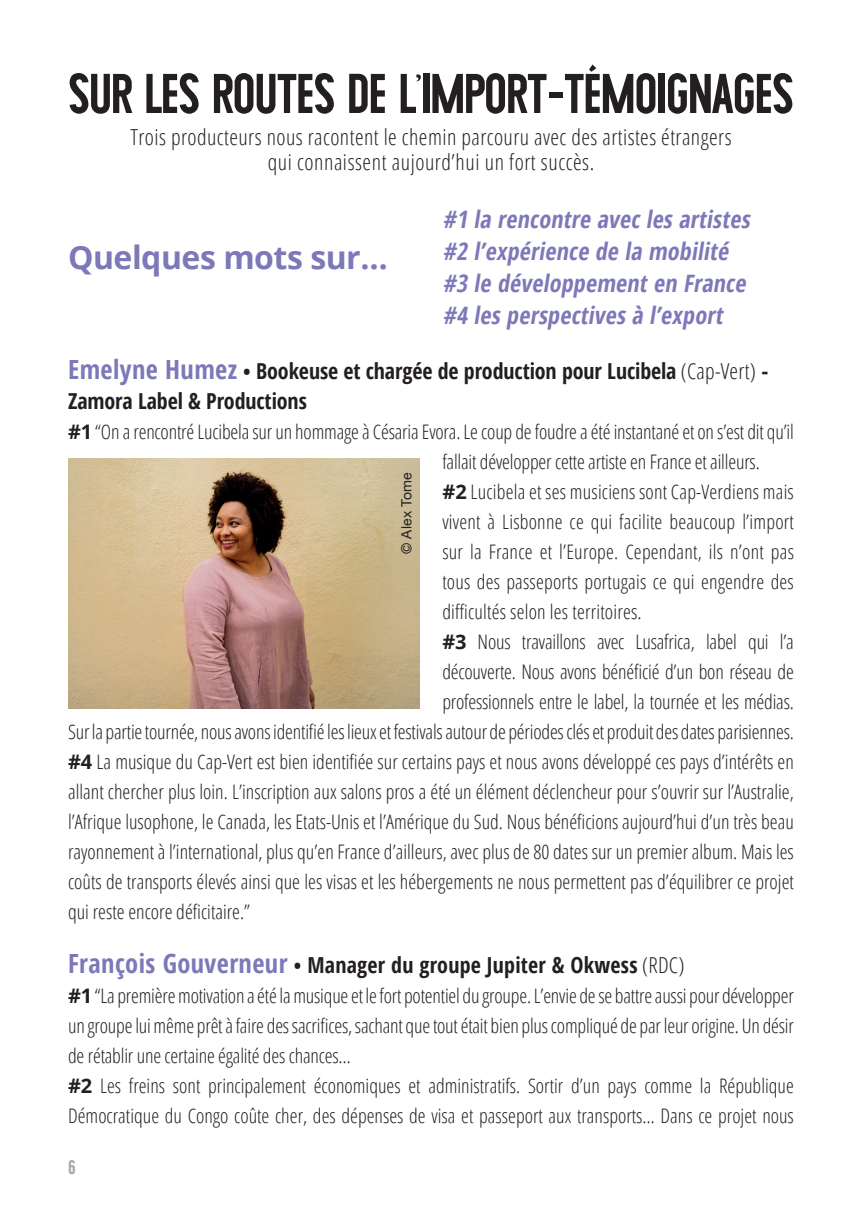
<style>
.page{position:relative;width:862px;height:1214px;background:#fff}
.page>*{position:absolute;margin:0;border:0;box-sizing:border-box;transform-origin:0 0}
.t1{font:700 56px "Wask New";letter-spacing:-.015em;color:#231f20}
.t2{font:700 32px "Open Sans";letter-spacing:-.015em;color:#7d78b8}
.t3{font:italic 700 condensed 24px/32px "Open Sans";color:#7d78b8}
.t4{font:700 condensed 22px/30px "Open Sans";letter-spacing:-.005em;color:#231f20}
.t5{font:300 condensed 22px/25px "Open Sans";letter-spacing:.02em;color:#231f20;text-align:center}
.t6{font:300 condensed 20px/30px "Open Sans";color:#231f20}
.t7{font:700 20px "Wask New";color:#a8a9ad}
.t8{font:14px "Helvetica Neue LT Com";letter-spacing:.01em;color:#231f20}
.s1{font-size:26.4px;color:#7d78b8}
.s2{font-stretch:normal;font-size:20px}
.s3{font-weight:300}
.s4{font-weight:700;font-stretch:normal}
</style>
<div class="page">
<img style="left:68px;top:458px;width:352px;height:250px">
<h1 class="t1" style="left:68px;top:59px;width:727px">SUR LES ROUTES DE L’IMPORT-TÉMOIGNAGES</h1>
<p class="t5" style="left:130px;top:124px;width:603px">Trois producteurs nous racontent le chemin parcouru avec des artistes étrangers qui connaissent aujourd’hui un fort succès.</p>
<h2 class="t2" style="left:68px;top:235px;width:321px">Quelques mots sur…</h2>
<p class="t3" style="left:443px;top:203px;width:313px">#1 la rencontre avec les artistes #2 l’expérience de la mobilité #3 le développementen France #4 les perspectives à l’export</p>
<p class="t4" style="left:68px;top:355px;width:702px"><span class="s1">Emelyne Humez</span> <span class="s2">•</span> Bookeuse et chargée de production pour Lucibela <span class="s3">(Cap-Vert)</span> -<br>Zamora Label &amp; Productions</p>
<p class="t6" style="left:68px;top:415px;width:727px"><span class="s4">#1</span> “On a rencontré Lucibela sur un hommage à Césaria Evora. Le coup de foudre a été instantané et on s’est dit qu’il</p>
<p class="t6" style="left:442px;top:445px;width:319px">fallait développer cette artiste en France et ailleurs.</p>
<p class="t6" style="left:442px;top:475px;width:353px"><span class="s4">#2</span> Lucibela et ses musiciens sont Cap-Verdiens mais</p>
<p class="t6" style="left:442px;top:505px;width:353px">vivent à Lisbonne ce qui facilite beaucoup l’import</p>
<p class="t6" style="left:442px;top:535px;width:353px">sur la France et l’Europe. Cependant, ils n’ont pas</p>
<p class="t6" style="left:442px;top:565px;width:353px">tous des passeports portugais ce qui engendre des</p>
<p class="t6" style="left:442px;top:595px;width:201px">difficultés selon les territoires.</p>
<p class="t6" style="left:442px;top:625px;width:353px"><span class="s4">#3</span> Nous travaillons avec Lusafrica, label qui l’a</p>
<p class="t6" style="left:442px;top:655px;width:353px">découverte. Nous avons bénéficié d’un bon réseau de</p>
<p class="t6" style="left:442px;top:685px;width:353px">professionnels entre le label, la tournée et les médias.</p>
<p class="t6" style="left:68px;top:715px;width:727px">Sur la partie tournée, nous avons identifié les lieux et festivals autour de périodes clés et produit des dates parisiennes.</p>
<p class="t6" style="left:68px;top:745px;width:727px"><span class="s4">#4</span> La musique du Cap-Vert est bien identifiée sur certains pays et nous avons développé ces pays d’intérêts en</p>
<p class="t6" style="left:68px;top:775px;width:727px">allant chercher plus loin. L’inscription aux salons pros a été un élément déclencheur pour s’ouvrir sur l’Australie,</p>
<p class="t6" style="left:68px;top:805px;width:727px">l’Afrique lusophone, le Canada, les Etats-Unis et l’Amérique du Sud. Nous bénéficions aujourd’hui d’un très beau</p>
<p class="t6" style="left:68px;top:835px;width:727px">rayonnement à l’international, plus qu’en France d’ailleurs, avec plus de 80 dates sur un premier album. Mais les</p>
<p class="t6" style="left:68px;top:865px;width:727px">coûts de transports élevés ainsi que les visas et les hébergements ne nous permettent pas d’équilibrer ce projet</p>
<p class="t6" style="left:68px;top:895px;width:183px">qui reste encore déficitaire.”</p>
<p class="t8" style="left:398px;top:554px;width:83px;rotate:-90deg">© Alex Tome</p>
<p class="t4" style="left:68px;top:949px;width:618px"><span class="s1">François Gouverneur</span> <span class="s2">•</span> Manager du groupe Jupiter &amp; Okwess <span class="s3">(RDC)</span></p>
<p class="t6" style="left:68px;top:980px;width:727px"><span class="s4">#1</span> “La première motivation a été la musique et le fort potentiel du groupe. L’envie de se battre aussi pour développer un groupe lui même prêt à faire des sacrifices, sachant que tout était bien plus compliqué de par leur origine. Un désir de rétablir une certaine égalité des chances…<br><span class="s4">#2</span> Les freins sont principalement économiques et administratifs. Sortir d’un pays comme la République Démocratique du Congo coûte cher, des dépenses de visa et passeport aux transports… Dans ce projet nous</p>
<p class="t7" style="left:68px;top:1154px;width:9px">6</p>
</div>
